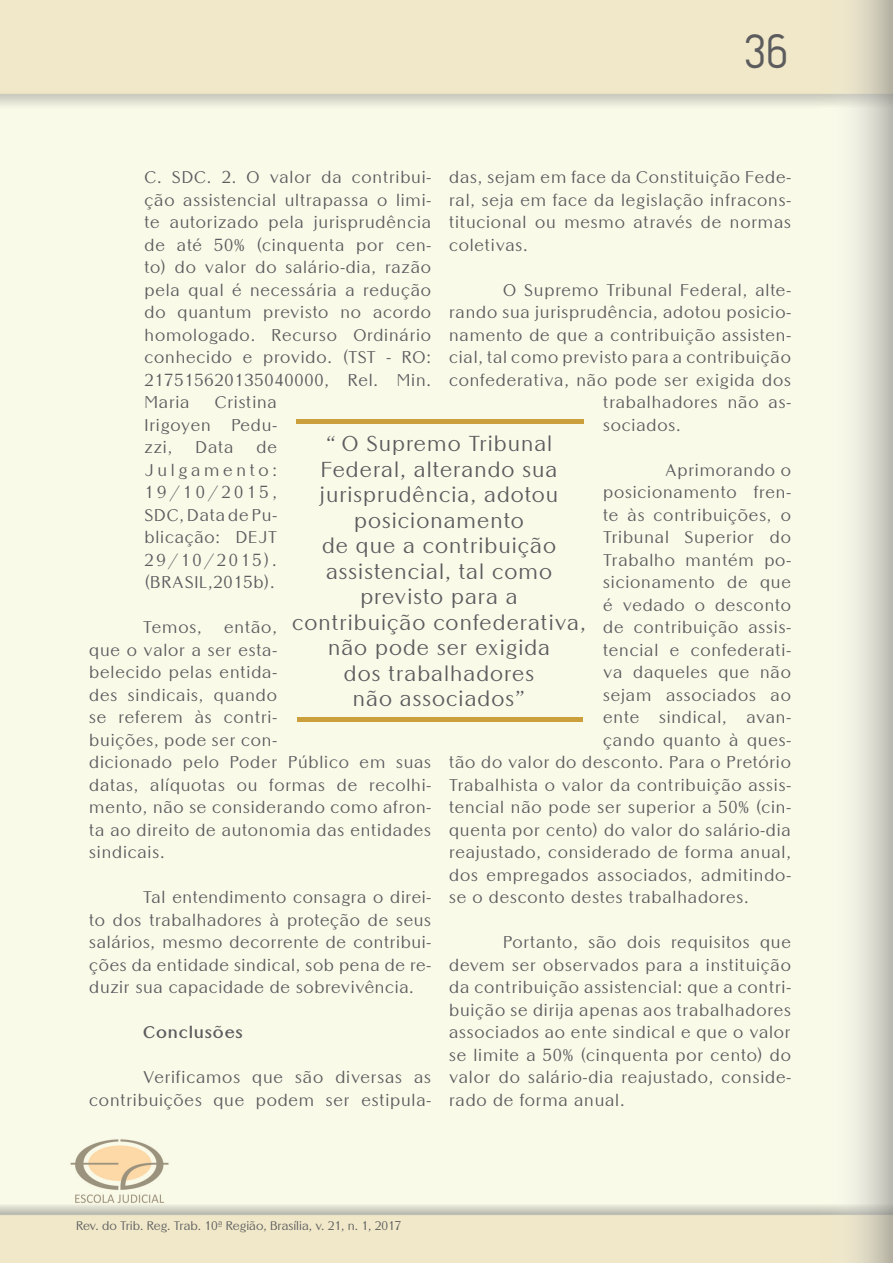
<style>
.page{position:relative;width:893px;height:1263px;background:#fff}
.page>*{position:absolute;margin:0;border:0;box-sizing:border-box;transform-origin:0 0}
.t1{font:49.5px "Zag";color:#5c5c5f}
.TEXTO_GERAL{font:21px/25.5px "Altrincham";letter-spacing:.05em;color:#5c5c5f;text-align:center}
.TEXTO_GERAL-2{font:16.5px/22.5px "Altrincham";letter-spacing:.05em;color:#5c5c5f;text-align:justify}
.TEXTO_GERAL-3{font:700 16.5px "Altrincham";letter-spacing:.05em;color:#5c5c5f}
.t2{font:12px "Altrincham";color:#5c5c5f}
</style>
<div class="page">
<img style="left:0;top:0;width:811px;height:1263px">
<div style="left:296px;top:419px;width:287px;height:5px;background:#cb9f3c"></div>
<hr style="left:298px;top:717px;width:285px;height:4px;background:#cb9f3c">
<p class="t1" style="left:746px;top:24px;width:46px">36</p>
<p class="TEXTO_GERAL-2" style="left:449px;top:166px;width:343px">das, sejam em face da Constituição Fede&shy;ral, seja em face da legislação infracons&shy;titucional ou mesmo através de normas coletivas.</p>
<p class="TEXTO_GERAL-2" style="left:503px;top:279px;width:289px">O Supremo Tribunal Federal, alte-</p>
<p class="TEXTO_GERAL-2" style="left:449px;top:301px;width:343px">rando sua jurisprudência, adotou posicio-</p>
<p class="TEXTO_GERAL-2" style="left:449px;top:324px;width:343px">namento de que a contribuição assisten-</p>
<p class="TEXTO_GERAL-2" style="left:449px;top:346px;width:343px">cial, tal como previsto para a contribuição</p>
<p class="TEXTO_GERAL-2" style="left:449px;top:369px;width:343px">confederativa, não pode ser exigida dos</p>
<p class="TEXTO_GERAL-2" style="left:603px;top:391px;width:189px">trabalhadores não as-</p>
<p class="TEXTO_GERAL-2" style="left:603px;top:414px;width:79px">sociados.</p>
<p class="TEXTO_GERAL-2" style="left:665px;top:459px;width:127px">Aprimorando o</p>
<p class="TEXTO_GERAL-2" style="left:603px;top:481px;width:189px">posicionamento fren-</p>
<p class="TEXTO_GERAL-2" style="left:603px;top:504px;width:189px">te às contribuições, o</p>
<p class="TEXTO_GERAL-2" style="left:603px;top:526px;width:189px">Tribunal Superior do</p>
<p class="TEXTO_GERAL-2" style="left:603px;top:549px;width:189px">Trabalho mantém po-</p>
<p class="TEXTO_GERAL-2" style="left:603px;top:571px;width:189px">sicionamento de que</p>
<p class="TEXTO_GERAL-2" style="left:603px;top:594px;width:189px">é vedado o desconto</p>
<p class="TEXTO_GERAL-2" style="left:603px;top:616px;width:189px">de contribuição assis-</p>
<p class="TEXTO_GERAL-2" style="left:603px;top:639px;width:189px">tencial e confederati-</p>
<p class="TEXTO_GERAL-2" style="left:603px;top:661px;width:189px">va daqueles que não</p>
<p class="TEXTO_GERAL-2" style="left:603px;top:684px;width:189px">sejam associados ao</p>
<p class="TEXTO_GERAL-2" style="left:603px;top:706px;width:189px">ente sindical, avan-</p>
<p class="TEXTO_GERAL-2" style="left:603px;top:729px;width:189px">çando quanto à ques-</p>
<p class="TEXTO_GERAL-2" style="left:449px;top:751px;width:343px">tão do valor do desconto. Para o Pretório</p>
<p class="TEXTO_GERAL-2" style="left:449px;top:774px;width:343px">Trabalhista o valor da contribuição assis-</p>
<p class="TEXTO_GERAL-2" style="left:449px;top:796px;width:343px">tencial não pode ser superior a 50% (cin-</p>
<p class="TEXTO_GERAL-2" style="left:449px;top:819px;width:343px">quenta por cento) do valor do salário-dia</p>
<p class="TEXTO_GERAL-2" style="left:449px;top:841px;width:343px">reajustado, considerado de forma anual,</p>
<p class="TEXTO_GERAL-2" style="left:449px;top:864px;width:343px">dos empregados associados, admitindo-</p>
<p class="TEXTO_GERAL-2" style="left:449px;top:886px;width:301px">se o desconto destes trabalhadores.</p>
<p class="TEXTO_GERAL-2" style="left:449px;top:931px;width:343px;text-indent:54px">Portanto, são dois requisitos que devem ser observados para a instituição da contribuição assistencial: que a contri&shy;buição se dirija apenas aos trabalhadores associados ao ente sindical e que o valor se limite a 50% (cinquenta por cento) do valor do salário-dia reajustado, conside&shy;rado de forma anual.</p>
<p class="TEXTO_GERAL-2" style="left:145px;top:166px;width:288px">C. SDC. 2. O valor da contribui&shy;ção assistencial ultrapassa o limi&shy;te autorizado pela jurisprudência de até 50% (cinquenta por cen&shy;to) do valor do salário-dia, razão pela qual é necessária a redução do quantum previsto no acordo homologado. Recurso Ordinário conhecido e provido. (TST - RO:<br>217515620135040000, Rel. Min.<br>Maria</p>
<p class="TEXTO_GERAL-2" style="left:215px;top:391px;width:64px">Cristina</p>
<p class="TEXTO_GERAL-2" style="left:145px;top:414px;width:68px">Irigoyen</p>
<p class="TEXTO_GERAL-2" style="left:231px;top:414px;width:47px">Pedu-</p>
<p class="TEXTO_GERAL-2" style="left:145px;top:436px;width:29px">zzi,</p>
<p class="TEXTO_GERAL-2" style="left:195px;top:436px;width:39px">Data</p>
<p class="TEXTO_GERAL" style="left:326px;top:431px;width:228px">“ O Supremo Tribunal</p>
<p class="TEXTO_GERAL" style="left:321px;top:457px;width:238px">Federal, alterando sua</p>
<p class="TEXTO_GERAL" style="left:320px;top:482px;width:240px">jurisprudência, adotou</p>
<p class="TEXTO_GERAL" style="left:354px;top:508px;width:171px">posicionamento</p>
<p class="TEXTO_GERAL" style="left:322px;top:533px;width:236px">de que a contribuição</p>
<p class="TEXTO_GERAL" style="left:326px;top:559px;width:228px">assistencial, tal como</p>
<p class="TEXTO_GERAL" style="left:360px;top:584px;width:159px">previsto para a</p>
<p class="TEXTO_GERAL" style="left:292px;top:610px;width:295px">contribuição confederativa, não pode ser exigida</p>
<p class="TEXTO_GERAL" style="left:344px;top:661px;width:192px">dos trabalhadores</p>
<p class="TEXTO_GERAL" style="left:353px;top:686px;width:174px">não associados”</p>
<p class="TEXTO_GERAL-2" style="left:145px;top:436px;width:134px;text-indent:112px">de Julgamento:<br>19/10/2015, SDC, Data de Pu&shy;blicação: DEJT 29/10/2015). (BRASIL,2015b).</p>
<p class="TEXTO_GERAL-2" style="left:89px;top:616px;width:343px;text-align:left;text-indent:135px">então,<br>que o valor a ser esta-<br>belecido pelas entida-<br>des sindicais, quando<br>se referem às contri-<br>buições, pode ser con-<br>dicionado pelo Poder Público em suas datas, alíquotas ou formas de recolhi&shy;mento, não se considerando como afron&shy;ta ao direito de autonomia das entidades sindicais.</p>
<p class="TEXTO_GERAL-2" style="left:89px;top:886px;width:343px;text-indent:54px">Tal entendimento consagra o direi&shy;to dos trabalhadores à proteção de seus salários, mesmo decorrente de contribui&shy;ções da entidade sindical, sob pena de re&shy;duzir sua capacidade de sobrevivência.</p>
<p class="TEXTO_GERAL-3" style="left:143px;top:1022px;width:101px">Conclusões</p>
<p class="TEXTO_GERAL-2" style="left:89px;top:1066px;width:343px;text-align:right">Verificamos que são diversas as contribuições que podem ser estipula-</p>
<p class="TEXTO_GERAL-2" style="left:143px;top:616px;width:60px">Temos,</p>
<p class="t2" style="left:76px;top:1219px;width:327px">Rev. do Trib. Reg. Trab. 10ª Região, Brasília, v. 21, n. 1, 2017</p>
</div>
